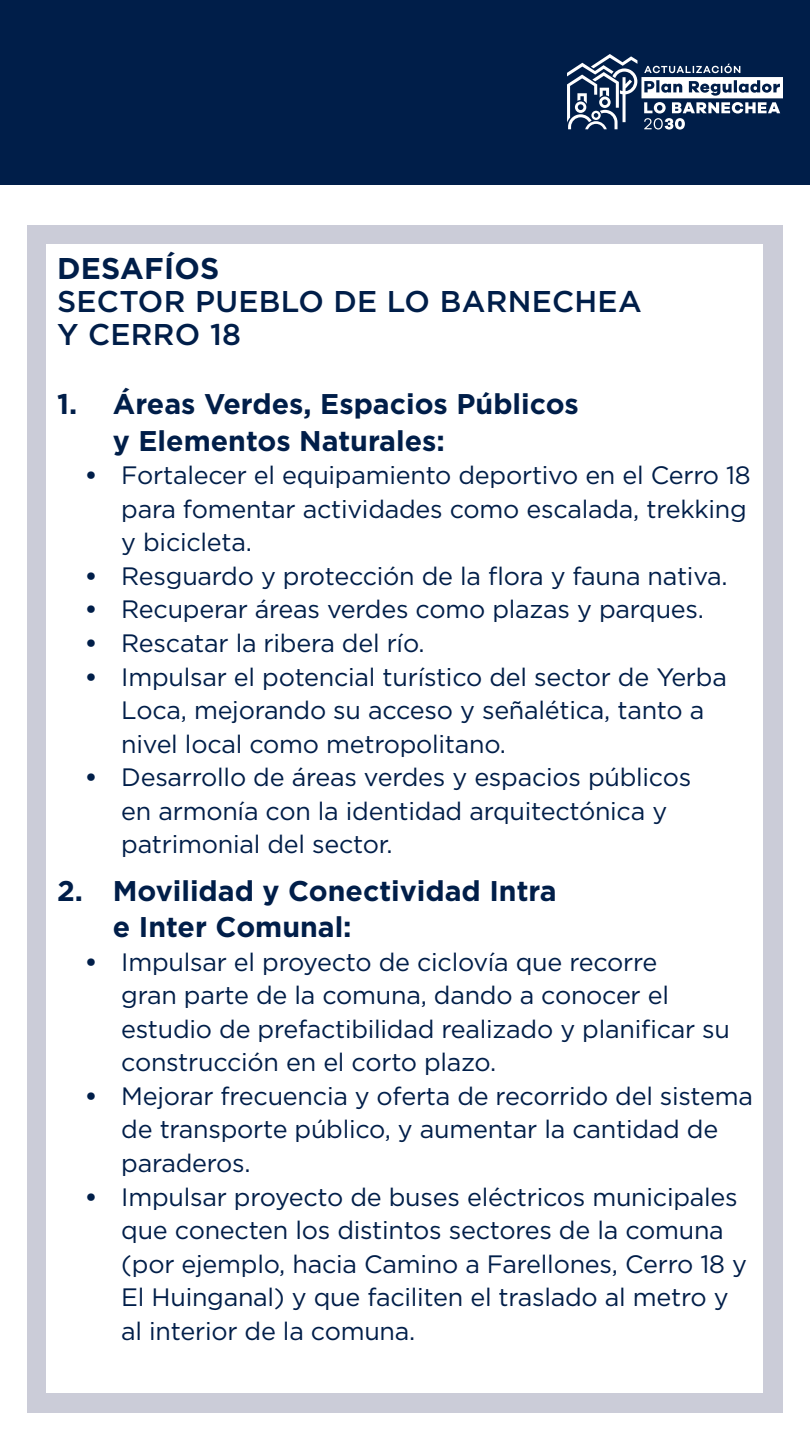
<style>
.page{position:relative;width:810px;height:1440px;background:#fff}
.page>*{position:absolute;margin:0;border:0;box-sizing:border-box;transform-origin:0 0}
.TÍTULOS{font:500 30px/33px "Gotham";letter-spacing:.01em;color:#001e49}
.SUBTITULOS_TEMAS{font:700 28.5px/36.4px "Gotham";color:#001e49}
.t1{font:25.12px/33.5px "Gotham";letter-spacing:-.01em;color:#001e49}
.s1{font-weight:700}
</style>
<div class="page">
<div style="left:27px;top:225px;width:756px;height:1188px;background:#cbccd8"></div>
<div style="left:46px;top:244px;width:718px;height:1149px;background:#fff"></div>
<div style="left:0;top:0;width:810px;height:184px;background:#001e49"></div>
<svg style="left:567px;top:54px;width:216px;height:76px"></svg>
<p class="TÍTULOS" style="left:57px;top:252px;width:586px"><span class="s1">DESAFÍOS<br></span>SECTOR PUEBLO DE LO BARNECHEA<br>Y CERRO 18</p>
<p class="SUBTITULOS_TEMAS" style="left:113px;top:386px;width:468px;text-indent:-56px">1. Áreas Verdes, Espacios Públicos y Elementos Naturales:</p>
<p class="t1" style="left:121px;top:458px;width:631px;text-indent:-36px"><span class="s1">•</span> Fortalecer el equipamiento deportivo en el Cerro 18 para fomentar actividades como escalada, trekking y bicicleta.</p>
<p class="t1" style="left:85px;top:559px;width:644px"><span class="s1">•</span> Resguardo y protección de la flora y fauna nativa.</p>
<p class="t1" style="left:85px;top:592px;width:621px"><span class="s1">•</span> Recuperar áreas verdes como plazas y parques.</p>
<p class="t1" style="left:85px;top:626px;width:341px"><span class="s1">•</span> Rescatar la ribera del río.</p>
<p class="t1" style="left:121px;top:659px;width:607px;text-indent:-36px"><span class="s1">•</span> Impulsar el potencial turístico del sector de Yerba<br>Loca, mejorando su acceso y señalética, tanto a nivel local como metropolitano.</p>
<p class="t1" style="left:121px;top:760px;width:571px;text-indent:-36px"><span class="s1">•</span> Desarrollo de áreas verdes y espacios públicos en armonía con la identidad arquitectónica y patrimonial del sector.</p>
<p class="SUBTITULOS_TEMAS" style="left:113px;top:872px;width:445px;text-indent:-56px">2. Movilidad y Conectividad Intra e Inter Comunal:</p>
<p class="t1" style="left:121px;top:945px;width:610px;text-indent:-36px"><span class="s1">•</span> Impulsar el proyecto de ciclovía que recorre<br>gran parte de la comuna, dando a conocer el estudio de prefactibilidad realizado y planificar su construcción en el corto plazo.</p>
<p class="t1" style="left:121px;top:1079px;width:633px;text-indent:-36px"><span class="s1">•</span> Mejorar frecuencia y oferta de recorrido del sistema de transporte público, y aumentar la cantidad de paraderos.</p>
<p class="t1" style="left:121px;top:1179px;width:627px;text-indent:-36px"><span class="s1">•</span> Impulsar proyecto de buses eléctricos municipales que conecten los distintos sectores de la comuna (por ejemplo, hacia Camino a Farellones, Cerro 18 y El Huinganal) y que faciliten el traslado al metro y al interior de la comuna.</p>
</div>
